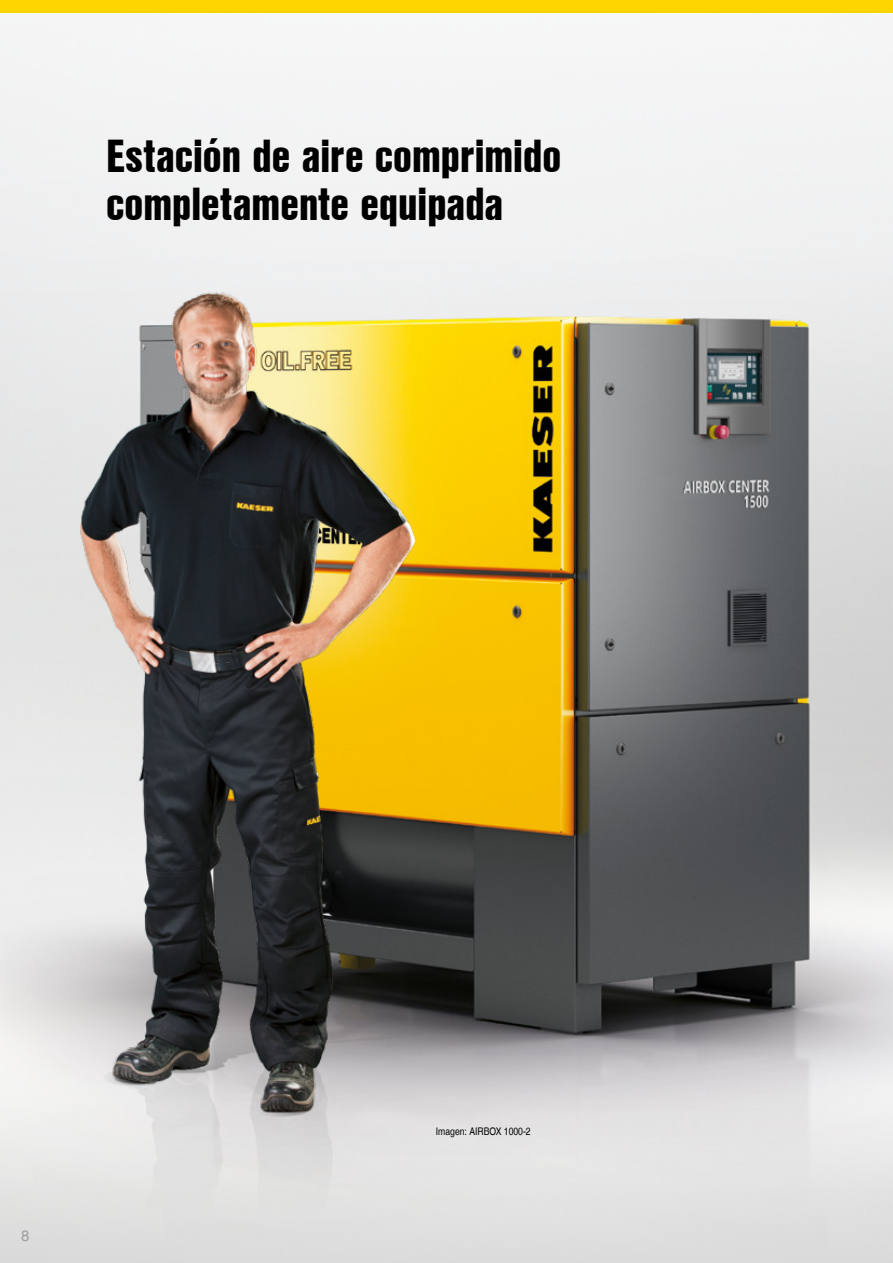
<style>
.page{position:relative;width:893px;height:1263px;background:#fff}
.page>*{position:absolute;margin:0;border:0;box-sizing:border-box;transform-origin:0 0}
.t1{font:45px/48px "Nimbus San L Bla Con";color:#000}
.t2{font:15px "Nimbus San L";color:#9d9d9c}
.t3{font:10.5px "Nimbus San L Reg Con";color:#000}
</style>
<div class="page">
<img style="left:0;top:115px;width:893px;height:1148px">
<div style="left:0;top:0;width:893px;height:13px;background:#ffd500"></div>
<img style="left:0;top:220px;width:479px;height:782px">
<img style="left:0;top:1002px;width:479px;height:261px">
<p class="t1" style="left:106px;top:130px;width:456px">Estación de aire comprimido completamente equipada</p>
<p class="t2" style="left:21px;top:1226px;width:10px">8</p>
<p class="t3" style="left:436px;top:1125px;width:96px">Imagen: AIRBOX 1000-2</p>
</div>
